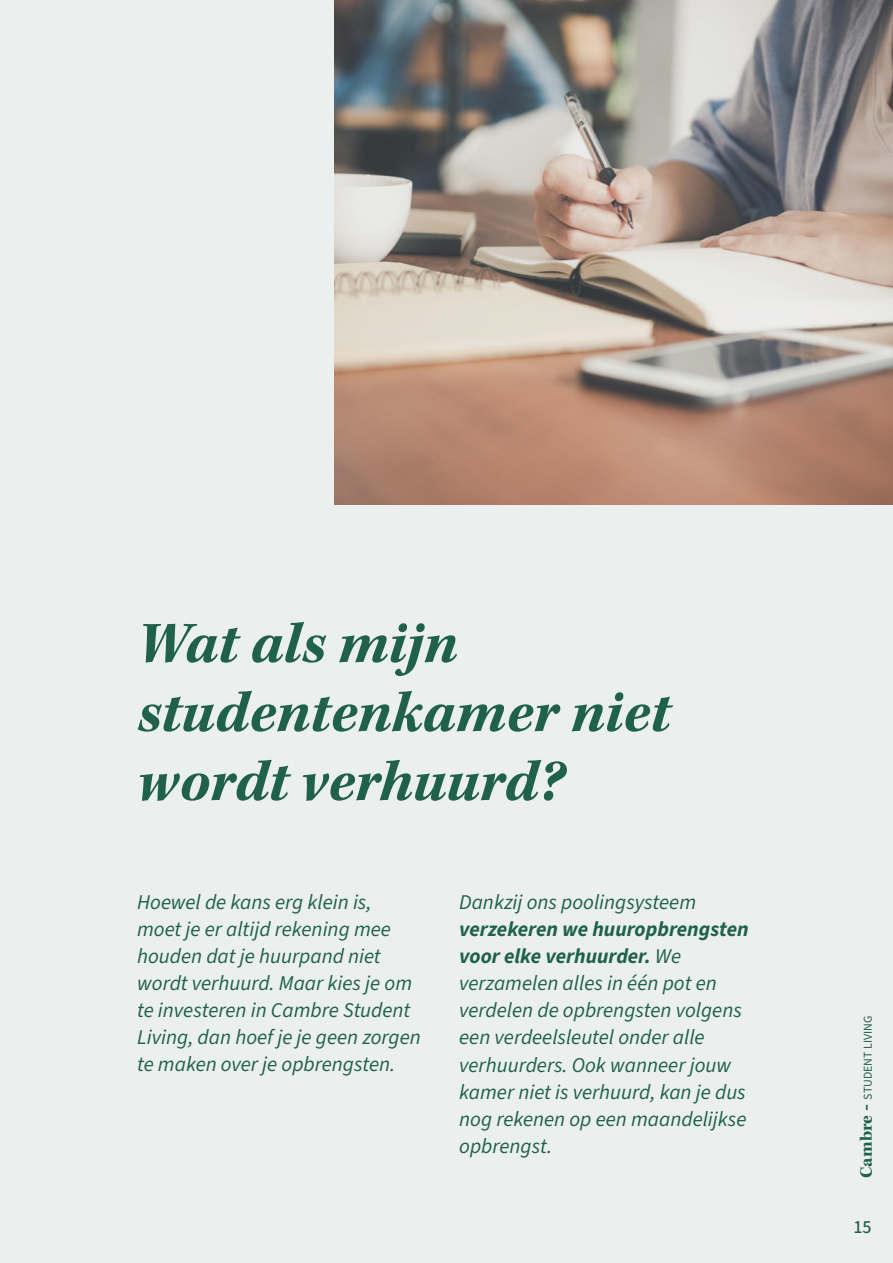
<style>
.page{position:relative;width:893px;height:1263px;background:#ebf0ee}
.page>*{position:absolute;margin:0;border:0;box-sizing:border-box;transform-origin:0 0}
.t1{font:italic 700 60px/69px "Kepler Std";color:#20614b}
.t2{font:italic 21px/27px "Source Sans 3";color:#20614b}
.t3{font:500 18px "Source Sans 3";color:#20614b}
.t4{font:12px "Source Sans 3";color:#20614b}
.s1{font-weight:700}
.s2{font-family:"Kepler Std";font-weight:700;font-size:18px}
.s3{font-family:"Kepler Std";font-weight:700;font-size:21px}
</style>
<div class="page">
<img style="left:335px;top:0;width:558px;height:504px">
<h1 class="t1" style="left:137px;top:611px;width:535px">Wat als mijn studentenkamer niet wordt verhuurd?</h1>
<p class="t2" style="left:137px;top:889px;width:285px">Hoewel de kans erg klein is, moet je er altijd rekening mee houden dat je huurpand niet wordt verhuurd. Maar kies je om te investeren in Cambre Student<br>Living, dan hoef je je geen zorgen te maken over je opbrengsten.</p>
<p class="t2" style="left:459px;top:889px;width:238px">Dankzij ons poolingsysteem</p>
<p class="t2" style="left:459px;top:916px;width:291px"><span class="s1">verzekeren we huuropbrengsten voor elke verhuurder.</span> We verzamelen alles in één pot en verdelen de opbrengsten volgens een verdeelsleutel onder alle verhuurders. Ook wanneer jouw kamer niet is verhuurd, kan je dus nog rekenen op een maandelijkse opbrengst.</p>
<p class="t4" style="left:860px;top:1178px;width:164px;rotate:-90deg"><span class="s2">Cambre</span> <span class="s3">-</span> STUDENT LIVING</p>
<p class="t3" style="left:853px;top:1216px;width:20px">15</p>
</div>
